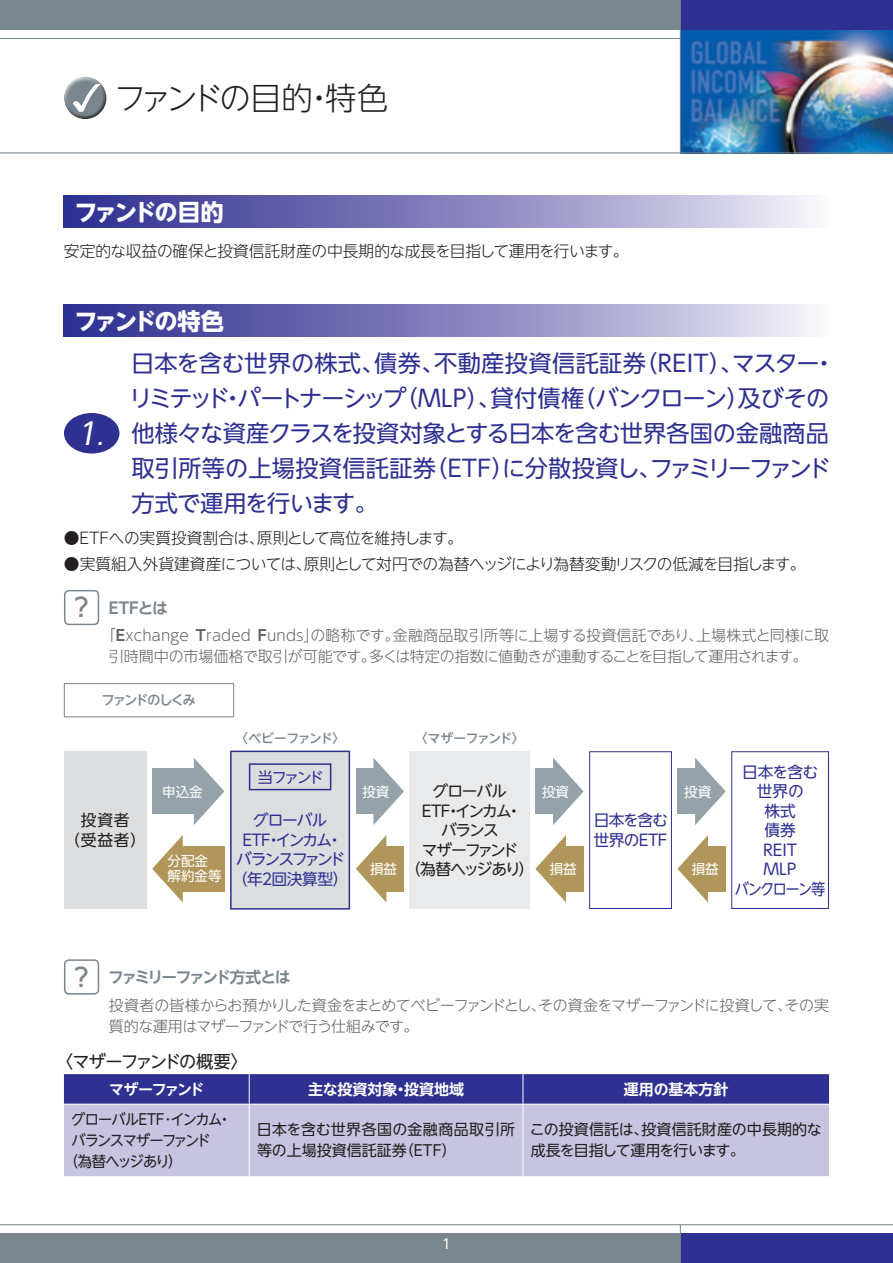
<style>
.page{position:relative;width:893px;height:1263px;background:#fff}
.page>*{position:absolute;margin:0;border:0;box-sizing:border-box;transform-origin:0 0}
.t1{font:300 31.5px "UD Shin Go NT Pro";letter-spacing:-.11em;color:#231f20}
.t2{font:italic 30px "UD Shin Go NT Pro";color:#fff}
.t3{font:23.25px/34.8px "UD Shin Go NT Pro";letter-spacing:-.025em;color:#2e3092}
.t4{font:700 23.25px "UD Shin Go NT Pro";letter-spacing:-.125em;color:#fff}
.t5{font:17.25px "UD Shin Go NT Pro";letter-spacing:-.095em;color:#231f20}
.t6{font:300 15.75px "UD Shin Go NT Pro";letter-spacing:-.035em;color:#231f20}
.t7{font:300 15.75px "UD Shin Go NT Pro";letter-spacing:-.015em;color:#231f20}
.t8{font:15.75px/19.5px "UD Shin Go NT Pro";letter-spacing:-.095em;color:#2e3092;text-align:center}
.t9{font:15.75px/19.5px "UD Shin Go NT Pro";letter-spacing:-.12em;color:#231f20;text-align:center}
.t10{font:15.75px/19.5px "UD Shin Go NT Pro";letter-spacing:-.12em;color:#2e3092;text-align:center}
.t11{font:700 15.75px "UD Shin Go NT Pro De";letter-spacing:-.135em;color:#7a868d}
.t12{font:15.75px/19.5px "UD Shin Go NT Pro";letter-spacing:-.1em;color:#231f20;text-align:center}
.t13{font:700 15.75px "UD Shin Go NT Pro De";letter-spacing:-.155em;color:#7a868d}
.t14{font:300 15px/21px "UD Shin Go NT Pro";letter-spacing:-.005em;color:#636366}
.t15{font:300 15px/21px "UD Shin Go NT Pro";letter-spacing:-.05em;color:#636366}
.t16{font:15px/21px "UD Shin Go NT Pro";letter-spacing:-.02em;color:#231f20}
.t17{font:15px/21px "UD Shin Go NT Pro";color:#231f20}
.t18{font:15px "UD Shin Go NT Pro";letter-spacing:-.11em;color:#231f20;scale:.95 1}
.t19{font:700 15px "UD Shin Go NT Pro De";letter-spacing:-.005em;color:#fff}
.t20{font:15px "UD Shin Go NT Pro";letter-spacing:-.085em;color:#231f20;scale:.95 1}
.t21{font:700 15px "UD Shin Go NT Pro De";letter-spacing:-.12em;color:#fff}
.t22{font:15px "UD Shin Go NT Pro";letter-spacing:-.17em;color:#2e3092}
.t23{font:13.5px/15px "UD Shin Go NT Pro";color:#fff}
.t24{font:500 13.5px "UD Shin Go NT Pro";letter-spacing:-.14em;color:#7a868d}
.t25{font:500 12.75px "UD Shin Go NT Pro";letter-spacing:-.075em;color:#7a868d}
.s1{font-family:"UD Shin Go NT Pro";font-weight:500;font-size:25.5px}
.s2{font-family:"UD Shin Go NT Pro De";font-weight:700}
.s3{font-size:23.25px}
</style>
<div class="page">
<hr style="left:0;top:38px;width:893px;height:1px;background:#7a868d">
<img style="left:681px;top:30px;width:212px;height:122px">
<div style="left:0;top:1233px;width:680px;height:30px;background:#7a868d"></div>
<hr style="left:0;top:1224px;width:893px;height:1px;background:#7a868d">
<div style="left:680px;top:1233px;width:213px;height:30px;background:#2e3092"></div>
<hr style="left:680px;top:1225px;width:1px;height:38px;background:#7a868d">
<div style="left:0;top:0;width:680px;height:30px;background:#7a868d"></div>
<div style="left:680px;top:0;width:213px;height:30px;background:#2e3092"></div>
<hr style="left:680px;top:0;width:1px;height:153px;background:#7a868d">
<hr style="left:0;top:152px;width:893px;height:1px;background:#7a868d">
<div style="left:64px;top:76px;width:43px;height:34px;background:#fff;opacity:.75"></div>
<div style="left:64px;top:83px;width:44px;height:38px;background:#231f20;opacity:.75"></div>
<svg style="left:64px;top:196px;width:745px;height:32px;background:#8683be"></svg>
<svg style="left:64px;top:305px;width:745px;height:32px;background:#8683be"></svg>
<div style="left:64px;top:413px;width:55px;height:40px;background:#2e3092;border-radius:50%"></div>
<div style="left:64px;top:590px;width:35px;height:35px;border:2px solid #7a868d;border-radius:4px"></div>
<div style="left:64px;top:683px;width:170px;height:34px;border:1px solid #7a868d"></div>
<svg style="left:194px;top:758px;width:30px;height:67px"></svg>
<div style="left:152px;top:769px;width:47px;height:45px;background:#96a2a9"></div>
<div style="left:178px;top:846px;width:46px;height:45px;background:#b0965a"></div>
<svg style="left:152px;top:835px;width:31px;height:67px"></svg>
<div style="left:381px;top:846px;width:23px;height:45px;background:#b0965a"></div>
<svg style="left:373px;top:758px;width:31px;height:67px"></svg>
<div style="left:356px;top:769px;width:23px;height:45px;background:#96a2a9"></div>
<svg style="left:356px;top:835px;width:30px;height:67px"></svg>
<div style="left:561px;top:846px;width:23px;height:45px;background:#b0965a"></div>
<svg style="left:553px;top:758px;width:31px;height:67px"></svg>
<div style="left:535px;top:769px;width:23px;height:45px;background:#96a2a9"></div>
<svg style="left:535px;top:835px;width:31px;height:67px"></svg>
<div style="left:703px;top:846px;width:23px;height:45px;background:#b0965a"></div>
<svg style="left:695px;top:758px;width:31px;height:67px"></svg>
<div style="left:677px;top:769px;width:23px;height:45px;background:#96a2a9"></div>
<svg style="left:677px;top:835px;width:31px;height:67px"></svg>
<div style="left:64px;top:751px;width:82px;height:158px;background:#dcdddf"></div>
<div style="left:410px;top:751px;width:120px;height:158px;background:#e9eaeb"></div>
<div style="left:731px;top:751px;width:98px;height:158px;border:1px solid #2e3092"></div>
<div style="left:589px;top:751px;width:83px;height:158px;border:1px solid #2e3092"></div>
<div style="left:230px;top:751px;width:120px;height:159px;background:#dcdddf;border:2px solid #2e3092"></div>
<div style="left:249px;top:763px;width:82px;height:27px;border:2px solid #2e3092"></div>
<div style="left:64px;top:959px;width:35px;height:36px;border:2px solid #7a868d;border-radius:4px"></div>
<div style="left:64px;top:1074px;width:765px;height:30px;background:#2e3092"></div>
<div style="left:64px;top:1105px;width:765px;height:71px;background:#c6c4e1"></div>
<hr style="left:249px;top:1074px;width:1px;height:30px;background:#fff">
<hr style="left:523px;top:1074px;width:1px;height:30px;background:#fff">
<hr style="left:249px;top:1104px;width:1px;height:72px;background:#fff">
<hr style="left:523px;top:1104px;width:1px;height:72px;background:#fff">
<h1 class="t1" style="left:114px;top:72px;width:275px">ファンドの目的・特色</h1>
<p class="t4" style="left:74px;top:193px;width:151px">ファンドの目的</p>
<p class="t7" style="left:64px;top:238px;width:566px">安定的な収益の確保と投資信託財産の中長期的な成長を目指して運用を行います。</p>
<p class="t4" style="left:74px;top:302px;width:151px">ファンドの特色</p>
<p class="t3" style="left:129px;top:345px;width:708px">日本を含む世界の株式、債券、不動産投資信託証券（ＲＥＩＴ）、マスター・リミテッド・パートナーシップ（ＭＬＰ）、貸付債権（バンクローン）及びその他様々な資産クラスを投資対象とする日本を含む世界各国の金融商品取引所等の上場投資信託証券（ＥＴＦ）に分散投資し、ファミリーファンド方式で運用を行います。</p>
<p class="t6" style="left:64px;top:525px;width:400px">●ＥＴＦへの実質投資割合は、原則として高位を維持します。</p>
<p class="t6" style="left:64px;top:551px;width:743px">●実質組入外貨建資産については、原則として対円での為替ヘッジにより為替変動リスクの低減を目指します。</p>
<p class="t13" style="left:74px;top:595px;width:95px"><span class="s1">?</span> ＥＴＦとは</p>
<p class="t14" style="left:109px;top:625px;width:721px;text-indent:-8px">「<span class="s2">E</span>xchange <span class="s2">T</span>raded <span class="s2">F</span>unds」の略称です。金融商品取引所等に上場する投資信託であり、上場株式と同様に取引時間中の市場価格で取引が可能です。多くは特定の指数に値動きが連動することを目指して運用されます。</p>
<p class="t24" style="left:101px;top:689px;width:96px">ファンドのしくみ</p>
<p class="t2" style="left:77px;top:409px;width:34px">1<span class="s3">.</span></p>
<p class="t12" style="left:64px;top:810px;width:83px">投資者<br>（受益者）</p>
<p class="t23" style="left:162px;top:783px;width:42px">申込金</p>
<p class="t23" style="left:168px;top:853px;width:55px">分配金解約金等</p>
<p class="t25" style="left:235px;top:728px;width:112px">〈ベビーファンド〉</p>
<p class="t22" style="left:258px;top:765px;width:68px">当ファンド</p>
<p class="t10" style="left:232px;top:810px;width:118px">グローバル<br>ＥＴＦ・インカム・バランスファンド（年２回決算型）</p>
<p class="t23" style="left:362px;top:783px;width:28px">投資</p>
<p class="t23" style="left:370px;top:861px;width:29px">損益</p>
<p class="t25" style="left:415px;top:728px;width:111px">〈マザーファンド〉</p>
<p class="t9" style="left:405px;top:781px;width:131px">グローバル<br>ＥＴＦ・インカム・<br>バランス<br>マザーファンド<br>（為替ヘッジあり）</p>
<p class="t23" style="left:542px;top:783px;width:28px">投資</p>
<p class="t23" style="left:550px;top:861px;width:28px">損益</p>
<p class="t8" style="left:594px;top:810px;width:78px;text-align:left">日本を含む世界のＥＴＦ</p>
<p class="t23" style="left:684px;top:783px;width:28px">投資</p>
<p class="t23" style="left:692px;top:861px;width:28px">損益</p>
<p class="t8" style="left:735px;top:761px;width:92px">日本を含む世界の<br>株式<br>債券<br>ＲＥＩＴ<br>ＭＬＰ<br>バンクローン等</p>
<p class="t11" style="left:74px;top:964px;width:217px"><span class="s1">?</span> ファミリーファンド方式とは</p>
<p class="t15" style="left:109px;top:994px;width:722px">投資者の皆様からお預かりした資金をまとめてベビーファンドとし、その資金をマザーファンドに投資して、その実質的な運用はマザーファンドで行う仕組みです。</p>
<p class="t5" style="left:56px;top:1047px;width:194px">〈マザーファンドの概要〉</p>
<p class="t21" style="left:109px;top:1077px;width:97px">マザーファンド</p>
<p class="t19" style="left:308px;top:1077px;width:157px">主な投資対象・投資地域</p>
<p class="t19" style="left:624px;top:1077px;width:106px">運用の基本方針</p>
<p class="t18" style="left:71px;top:1107px;width:170px">グローバルＥＴＦ･インカム・</p>
<p class="t18" style="left:71px;top:1128px;width:148px">バランスマザーファンド</p>
<p class="t20" style="left:64px;top:1149px;width:126px">（為替ヘッジあり）</p>
<p class="t17" style="left:257px;top:1119px;width:260px">日本を含む世界各国の金融商品取引所等の上場投資信託証券（ＥＴＦ）</p>
<p class="t16" style="left:530px;top:1119px;width:293px">この投資信託は、投資信託財産の中長期的な成長を目指して運用を行います。</p>
<p class="t23" style="left:442px;top:1236px;width:10px">1</p>
</div>
